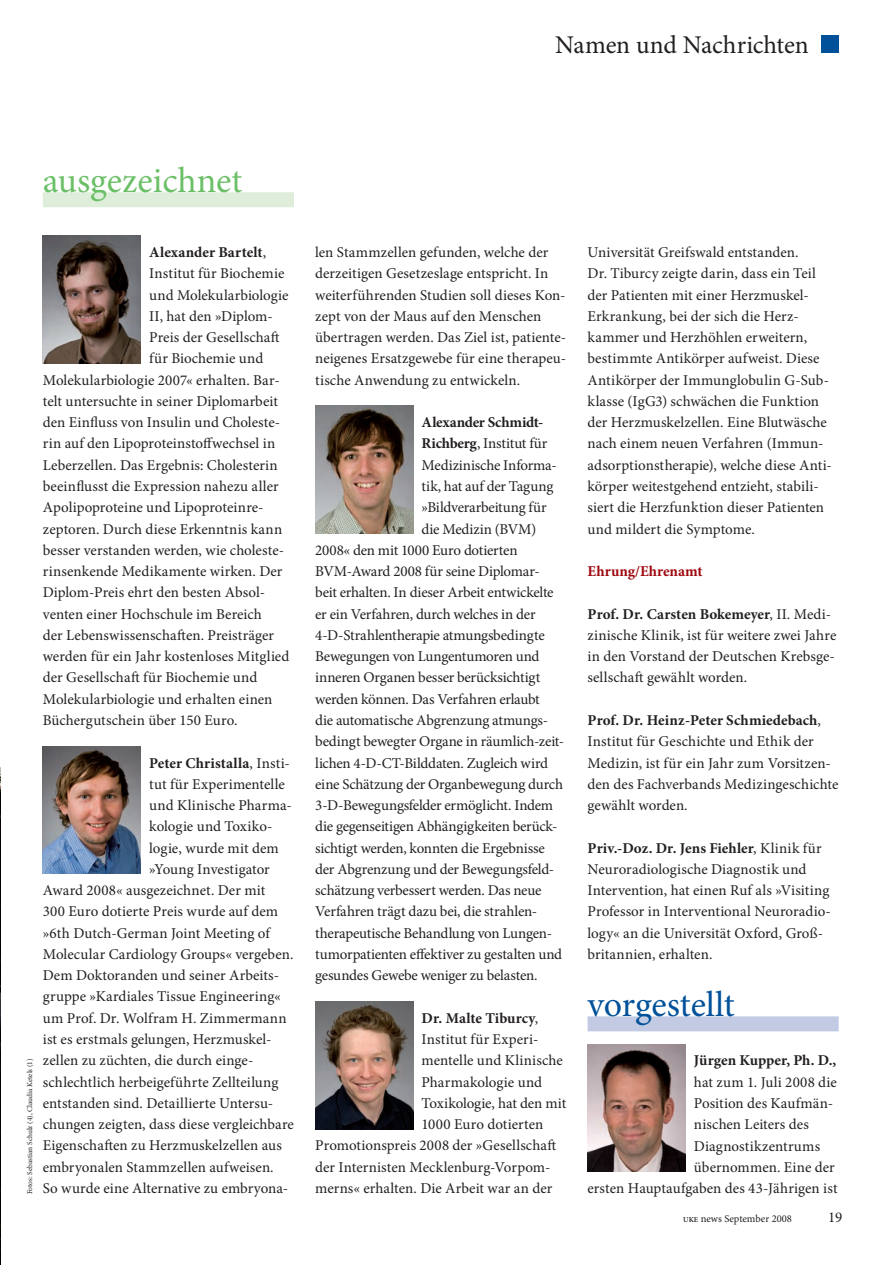
<style>
.page{position:relative;width:893px;height:1265px;background:#fff}
.page>*{position:absolute;margin:0;border:0;box-sizing:border-box;transform-origin:0 0}
.t1{font:36px "Minion Pro";color:#6bc067}
.t2{font:36px "Minion Pro";letter-spacing:-.005em;color:#01519a}
.t3{font:25.5px "Minion Pro";letter-spacing:-.01em;color:#231f20}
.t4{font:15px/21.3px "Minion Pro";color:#231f20}
.t5{font:15px "Minion Pro";letter-spacing:-.02em;color:#231f20}
.t6{font:700 15px "Minion Pro";color:#231f20}
.t7{font:700 15px "Minion Pro";color:#9d070d}
.t8{font:10.5px "Minion Pro";color:#231f20}
.t9{font:7.35px "Minion Pro";color:#231f20}
.s1{font-weight:400}
.s2{font-weight:700}
.s3{font-weight:600;font-size:7.5px}
</style>
<div class="page">
<img style="left:0;top:767px;width:1px;height:497px">
<div style="left:821px;top:36px;width:17px;height:17px;background:#01519a"></div>
<img style="left:43px;top:236px;width:98px;height:127px">
<img style="left:43px;top:746px;width:98px;height:127px">
<img style="left:315px;top:406px;width:98px;height:127px">
<img style="left:315px;top:1001px;width:98px;height:128px">
<div style="left:587px;top:1016px;width:251px;height:15px;background:#c3cbe4"></div>
<img style="left:587px;top:1044px;width:98px;height:127px">
<div style="left:43px;top:192px;width:251px;height:15px;background:#dfeedb"></div>
<h2 class="t3" style="left:555px;top:28px;width:255px">Namen und Nachrichten</h2>
<h1 class="t1" style="left:43px;top:157px;width:201px">ausgezeichnet</h1>
<p class="t9" style="left:25px;top:1194px;width:137px;rotate:-90deg">Fotos: Sebastian Schulz (4), Claudia Ketels (1)</p>
<p class="t6" style="left:149px;top:242px;width:118px">Alexander Bartelt<span class="s1">,</span></p>
<p class="t4" style="left:149px;top:263px;width:137px">Institut für Biochemie</p>
<p class="t4" style="left:149px;top:284px;width:141px">und Molekularbiologie</p>
<p class="t4" style="left:149px;top:305px;width:125px">II, hat den »Diplom-</p>
<p class="t4" style="left:149px;top:327px;width:132px">Preis der Gesellschaft</p>
<p class="t4" style="left:149px;top:348px;width:115px">für Biochemie und</p>
<p class="t4" style="left:43px;top:369px;width:238px">Molekularbiologie 2007« erhalten. Bar-</p>
<p class="t4" style="left:43px;top:390px;width:236px">telt untersuchte in seiner Diplomarbeit</p>
<p class="t4" style="left:43px;top:412px;width:239px">den Einfluss von Insulin und Choleste-</p>
<p class="t4" style="left:43px;top:433px;width:234px">rin auf den Lipoproteinstoffwechsel in</p>
<p class="t4" style="left:43px;top:454px;width:236px">Leberzellen. Das Ergebnis: Cholesterin</p>
<p class="t4" style="left:43px;top:475px;width:237px">beeinflusst die Expression nahezu aller</p>
<p class="t4" style="left:43px;top:497px;width:222px">Apolipoproteine und Lipoproteinre-</p>
<p class="t4" style="left:43px;top:518px;width:241px">zeptoren. Durch diese Erkenntnis kann</p>
<p class="t4" style="left:43px;top:539px;width:243px">besser verstanden werden, wie choleste-</p>
<p class="t4" style="left:43px;top:560px;width:241px">rinsenkende Medikamente wirken. Der</p>
<p class="t4" style="left:43px;top:582px;width:224px">Diplom-Preis ehrt den besten Absol-</p>
<p class="t4" style="left:43px;top:603px;width:220px">venten einer Hochschule im Bereich</p>
<p class="t4" style="left:43px;top:624px;width:233px">der Lebenswissenschaften. Preisträger</p>
<p class="t4" style="left:43px;top:645px;width:248px">werden für ein Jahr kostenloses Mitglied</p>
<p class="t4" style="left:43px;top:667px;width:216px">der Gesellschaft für Biochemie und</p>
<p class="t4" style="left:43px;top:688px;width:231px">Molekularbiologie und erhalten einen</p>
<p class="t4" style="left:43px;top:709px;width:196px">Büchergutschein über 150 Euro.</p>
<p class="t6" style="left:149px;top:752px;width:142px">Peter Christalla<span class="s1">, Insti-</span></p>
<p class="t4" style="left:149px;top:773px;width:137px">tut für Experimentelle</p>
<p class="t4" style="left:149px;top:794px;width:144px">und Klinische Pharma-</p>
<p class="t4" style="left:149px;top:815px;width:125px">kologie und Toxiko-</p>
<p class="t4" style="left:149px;top:837px;width:131px">logie, wurde mit dem</p>
<p class="t4" style="left:149px;top:858px;width:122px">»Young Investigator</p>
<p class="t4" style="left:43px;top:879px;width:224px">Award 2008« ausgezeichnet. Der mit</p>
<p class="t4" style="left:43px;top:900px;width:236px">300 Euro dotierte Preis wurde auf dem</p>
<p class="t4" style="left:43px;top:922px;width:228px">»6th Dutch-German Joint Meeting of</p>
<p class="t4" style="left:43px;top:943px;width:252px">Molecular Cardiology Groups« vergeben.</p>
<p class="t4" style="left:43px;top:964px;width:238px">Dem Doktoranden und seiner Arbeits-</p>
<p class="t4" style="left:43px;top:985px;width:239px">gruppe »Kardiales Tissue Engineering«</p>
<p class="t4" style="left:43px;top:1007px;width:245px">um Prof. Dr. Wolfram H. Zimmermann</p>
<p class="t4" style="left:43px;top:1028px;width:228px">ist es erstmals gelungen, Herzmuskel-</p>
<p class="t4" style="left:43px;top:1049px;width:212px">zellen zu züchten, die durch einge-</p>
<p class="t4" style="left:43px;top:1070px;width:237px">schlechtlich herbeigeführte Zellteilung</p>
<p class="t4" style="left:43px;top:1092px;width:232px">entstanden sind. Detaillierte Untersu-</p>
<p class="t4" style="left:43px;top:1113px;width:252px">chungen zeigten, dass diese vergleichbare</p>
<p class="t4" style="left:43px;top:1134px;width:240px">Eigenschaften zu Herzmuskelzellen aus</p>
<p class="t4" style="left:43px;top:1155px;width:232px">embryonalen Stammzellen aufweisen.</p>
<p class="t4" style="left:43px;top:1177px;width:247px">So wurde eine Alternative zu embryona-</p>
<p class="t4" style="left:315px;top:242px;width:252px">len Stammzellen gefunden, welche der derzeitigen Gesetzeslage entspricht. In weiterführenden Studien soll dieses Kon&shy;zept von der Maus auf den Menschen übertragen werden. Das Ziel ist, patiente&shy;neigenes Ersatzgewebe für eine therapeu&shy;tische Anwendung zu entwickeln.</p>
<p class="t6" style="left:421px;top:412px;width:123px">Alexander Schmidt-</p>
<p class="t4" style="left:421px;top:433px;width:127px"><span class="s2">Richberg</span>, Institut für</p>
<p class="t4" style="left:421px;top:454px;width:137px">Medizinische Informa-</p>
<p class="t4" style="left:421px;top:475px;width:133px">tik, hat auf der Tagung</p>
<p class="t4" style="left:421px;top:497px;width:127px">»Bildverarbeitung für</p>
<p class="t4" style="left:421px;top:518px;width:116px">die Medizin (BVM)</p>
<p class="t5" style="left:315px;top:540px;width:204px">2008« den mit 1000 Euro dotierten</p>
<p class="t4" style="left:315px;top:560px;width:226px">BVM-Award 2008 für seine Diplomar-</p>
<p class="t5" style="left:315px;top:582px;width:240px">beit erhalten. In dieser Arbeit entwickelte</p>
<p class="t5" style="left:315px;top:603px;width:222px">er ein Verfahren, durch welches in der</p>
<p class="t5" style="left:315px;top:625px;width:231px">4-D-Strahlentherapie atmungsbedingte</p>
<p class="t5" style="left:315px;top:646px;width:226px">Bewegungen von Lungentumoren und</p>
<p class="t4" style="left:315px;top:667px;width:226px">inneren Organen besser berücksichtigt</p>
<p class="t5" style="left:315px;top:688px;width:226px">werden können. Das Verfahren erlaubt</p>
<p class="t5" style="left:315px;top:710px;width:234px">die automatische Abgrenzung atmungs-</p>
<p class="t4" style="left:315px;top:730px;width:250px">bedingt bewegter Organe in räumlich-zeit-</p>
<p class="t5" style="left:315px;top:752px;width:234px">lichen 4-D-CT-Bilddaten. Zugleich wird</p>
<p class="t4" style="left:315px;top:773px;width:249px">eine Schätzung der Organbewegung durch</p>
<p class="t5" style="left:315px;top:795px;width:239px">3-D-Bewegungsfelder ermöglicht. Indem</p>
<p class="t5" style="left:315px;top:816px;width:243px">die gegenseitigen Abhängigkeiten berück-</p>
<p class="t5" style="left:315px;top:837px;width:231px">sichtigt werden, konnten die Ergebnisse</p>
<p class="t5" style="left:315px;top:858px;width:240px">der Abgrenzung und der Bewegungsfeld-</p>
<p class="t4" style="left:315px;top:879px;width:227px">schätzung verbessert werden. Das neue</p>
<p class="t4" style="left:315px;top:900px;width:223px">Verfahren trägt dazu bei, die strahlen-</p>
<p class="t5" style="left:315px;top:922px;width:236px">therapeutische Behandlung von Lungen-</p>
<p class="t5" style="left:315px;top:943px;width:248px">tumorpatienten effektiver zu gestalten und</p>
<p class="t4" style="left:315px;top:964px;width:224px">gesundes Gewebe weniger zu belasten.</p>
<p class="t6" style="left:421px;top:1007px;width:118px">Dr. Malte Tiburcy<span class="s1">,</span></p>
<p class="t4" style="left:421px;top:1028px;width:118px">Institut für Experi-</p>
<p class="t4" style="left:421px;top:1049px;width:143px">mentelle und Klinische</p>
<p class="t4" style="left:421px;top:1070px;width:122px">Pharmakologie und</p>
<p class="t4" style="left:421px;top:1092px;width:146px">Toxikologie, hat den mit</p>
<p class="t4" style="left:421px;top:1113px;width:123px">1000 Euro dotierten</p>
<p class="t4" style="left:315px;top:1134px;width:242px">Promotionspreis 2008 der »Gesellschaft</p>
<p class="t4" style="left:315px;top:1156px;width:237px">der Internisten Mecklenburg-Vorpom-</p>
<p class="t4" style="left:315px;top:1177px;width:239px">merns« erhalten. Die Arbeit war an der</p>
<p class="t4" style="left:587px;top:242px;width:244px">Universität Greifswald entstanden.<br>Dr. Tiburcy zeigte darin, dass ein Teil der Patienten mit einer Herzmuskel-Erkrankung, bei der sich die Herz&shy;kammer und Herzhöhlen erweitern, bestimmte Antikörper aufweist. Diese Antikörper der Immunglobulin G-Sub&shy;klasse (IgG3) schwächen die Funktion der Herzmuskelzellen. Eine Blutwäsche nach einem neuen Verfahren (Immun&shy;adsorptionstherapie), welche diese Anti&shy;körper weitestgehend entzieht, stabili&shy;siert die Herzfunktion dieser Patienten und mildert die Symptome.</p>
<p class="t7" style="left:587px;top:560px;width:117px">Ehrung/Ehrenamt</p>
<p class="t4" style="left:587px;top:603px;width:250px"><span class="s2">Prof. Dr. Carsten Bokemeyer</span>, II. Medi&shy;zinische Klinik, ist für weitere zwei Jahre in den Vorstand der Deutschen Krebsge&shy;sellschaft gewählt worden.</p>
<p class="t4" style="left:587px;top:709px;width:252px"><span class="s2">Prof. Dr. Heinz-Peter Schmiedebach</span>, Institut für Geschichte und Ethik der Medizin, ist für ein Jahr zum Vorsitzen&shy;den des Fachverbands Medizingeschichte gewählt worden.</p>
<p class="t4" style="left:587px;top:837px;width:245px"><span class="s2">Priv.-Doz. Dr. Jens Fiehler</span>, Klinik für Neuroradiologische Diagnostik und Intervention, hat einen Ruf als »Visiting Professor in Interventional Neuroradio&shy;logy« an die Universität Oxford, Groß&shy;britannien, erhalten.</p>
<h1 class="t2" style="left:587px;top:980px;width:149px">vorgestellt</h1>
<p class="t6" style="left:693px;top:1049px;width:144px">Jürgen Kupper, Ph. D.,</p>
<p class="t4" style="left:693px;top:1071px;width:144px">hat zum 1. Juli 2008 die</p>
<p class="t4" style="left:693px;top:1092px;width:141px">Position des Kaufmän-</p>
<p class="t4" style="left:693px;top:1113px;width:116px">nischen Leiters des</p>
<p class="t4" style="left:693px;top:1134px;width:128px">Diagnostikzentrums</p>
<p class="t4" style="left:693px;top:1156px;width:142px">übernommen. Eine der</p>
<p class="t4" style="left:587px;top:1177px;width:251px">ersten Hauptaufgaben des 43-Jährigen ist</p>
<p class="t8" style="left:683px;top:1211px;width:110px"><span class="s3">UKE</span> news September 2008</p>
<p class="t4" style="left:827px;top:1206px;width:16px">19</p>
</div>
